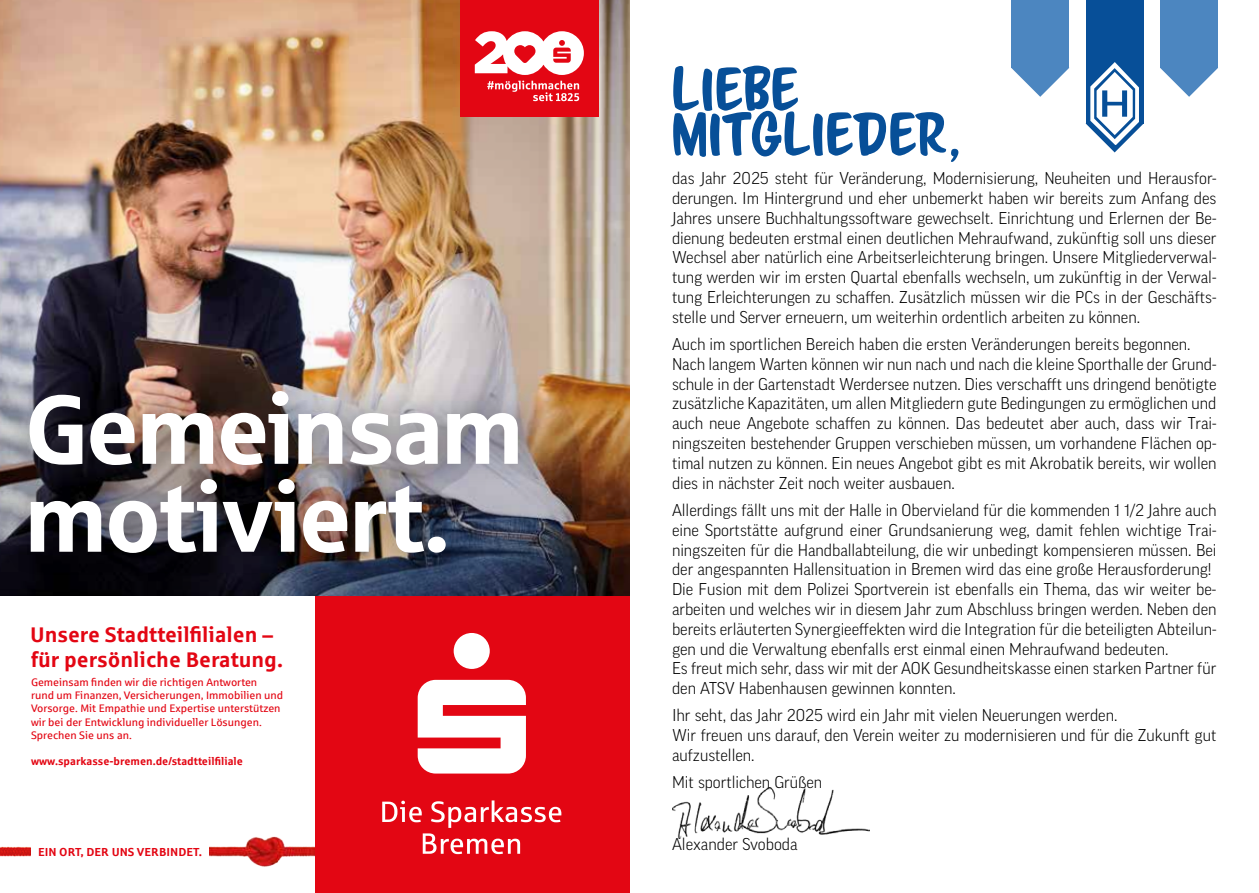
<style>
.page{position:relative;width:1259px;height:893px;background:#fff}
.page>*{position:absolute;margin:0;border:0;box-sizing:border-box;transform-origin:0 0}
.t1{font:97.65px/87.9px "Sparkasse Head";color:#fff}
.t2{font:54px/45px "Scriptorama Markdown JF";color:#074f98}
.t3{font:700 21.3px/25.5px "Sparkasse Rg";color:#e30613}
.t4{font:300 16.5px/19.8px "Good Pro";letter-spacing:-.005em;color:#000}
.t5{font:700 11.7px "Sparkasse Rg";color:#e30613}
.t6{font:10.95px/13px "Sparkasse Rg";color:#e30613}
.t7{font:700 10.95px "Sparkasse Rg";color:#e30613}
</style>
<div class="page">
<div style="left:315px;top:593px;width:314px;height:300px;background:#e30613"></div>
<img style="left:0;top:0;width:629px;height:370px">
<div style="left:460px;top:0;width:139px;height:116px;background:#e30613"></div>
<svg style="left:487px;top:81px;width:92px;height:20px"></svg>
<svg style="left:475px;top:31px;width:109px;height:44px"></svg>
<img style="left:0;top:370px;width:629px;height:226px">
<img style="left:210px;top:836px;width:105px;height:31px">
<img style="left:0;top:846px;width:31px;height:11px">
<div style="left:2px;top:365px;width:544px;height:215px;background:#000;opacity:.3"></div>
<svg style="left:418px;top:633px;width:108px;height:140px"></svg>
<svg style="left:382px;top:800px;width:179px;height:54px"></svg>
<img style="left:672px;top:788px;width:198px;height:50px">
<div style="left:1160px;top:0;width:58px;height:68px;background:#4c86c0"></div>
<svg style="left:1160px;top:68px;width:58px;height:29px"></svg>
<div style="left:1085px;top:0;width:58px;height:123px;background:#074f98"></div>
<div style="left:1011px;top:0;width:58px;height:68px;background:#4c86c0"></div>
<svg style="left:1011px;top:68px;width:58px;height:29px"></svg>
<svg style="left:1085px;top:62px;width:58px;height:90px"></svg>
<h1 class="t1" style="left:26px;top:382px;width:498px">Gemeinsam motiviert.</h1>
<p class="t3" style="left:30px;top:621px;width:254px">Unsere Stadtteilfilialen – für persönliche Beratung.</p>
<p class="t6" style="left:31px;top:676px;width:254px">Gemeinsam finden wir die richtigen Antworten<br>rund um Finanzen, Versicherungen, Immobilien und Vorsorge. Mit Empathie und Expertise unterstützen wir bei der Entwicklung individueller Lösungen.<br>Sprechen Sie uns an.</p>
<p class="t7" style="left:31px;top:754px;width:213px">www.sparkasse-bremen.de/stadtteilfiliale</p>
<p class="t5" style="left:38px;top:844px;width:165px">EIN ORT, DER UNS VERBINDET.</p>
<h2 class="t2" style="left:671px;top:67px;width:293px">LIEBE<br>MITGLIEDER,</h2>
<p class="t4" style="left:672px;top:168px;width:546px;text-align:justify">das Jahr 2025 steht für Veränderung, Modernisierung, Neuheiten und Herausfor&shy;derungen. Im Hintergrund und eher unbemerkt haben wir bereits zum Anfang des Jahres unsere Buchhaltungssoftware gewechselt. Einrichtung und Erlernen der Be&shy;dienung bedeuten erstmal einen deutlichen Mehraufwand, zukünftig soll uns dieser Wechsel aber natürlich eine Arbeitserleichterung bringen. Unsere Mitgliederverwal&shy;tung werden wir im ersten Quartal ebenfalls wechseln, um zukünftig in der Verwal&shy;tung Erleichterungen zu schaffen. Zusätzlich müssen wir die PCs in der Geschäfts&shy;stelle und Server erneuern, um weiterhin ordentlich arbeiten zu können.</p>
<p class="t4" style="left:672px;top:334px;width:546px">Auch im sportlichen Bereich haben die ersten Veränderungen bereits begonnen.<br>Nach langem Warten können wir nun nach und nach die kleine Sporthalle der Grund&shy;schule in der Gartenstadt Werdersee nutzen. Dies verschafft uns dringend benötigte zusätzliche Kapazitäten, um allen Mitgliedern gute Bedingungen zu ermöglichen und auch neue Angebote schaffen zu können. Das bedeutet aber auch, dass wir Trai&shy;ningszeiten bestehender Gruppen verschieben müssen, um vorhandene Flächen op&shy;timal nutzen zu können. Ein neues Angebot gibt es mit Akrobatik bereits, wir wollen dies in nächster Zeit noch weiter ausbauen.</p>
<p class="t4" style="left:672px;top:500px;width:546px">Allerdings fällt uns mit der Halle in Obervieland für die kommenden 1 1/2 Jahre auch eine Sportstätte aufgrund einer Grundsanierung weg, damit fehlen wichtige Trai&shy;ningszeiten für die Handballabteilung, die wir unbedingt kompensieren müssen. Bei der angespannten Hallensituation in Bremen wird das eine große Herausforderung!<br>Die Fusion mit dem Polizei Sportverein ist ebenfalls ein Thema, das wir weiter be&shy;arbeiten und welches wir in diesem Jahr zum Abschluss bringen werden. Neben den bereits erläuterten Synergieeffekten wird die Integration für die beteiligten Abteilun&shy;gen und die Verwaltung ebenfalls erst einmal einen Mehraufwand bedeuten.<br>Es freut mich sehr, dass wir mit der AOK Gesundheitskasse einen starken Partner für den ATSV Habenhausen gewinnen konnten.</p>
<p class="t4" style="left:672px;top:706px;width:546px">Ihr seht, das Jahr 2025 wird ein Jahr mit vielen Neuerungen werden.<br>Wir freuen uns darauf, den Verein weiter zu modernisieren und für die Zukunft gut aufzustellen.</p>
<p class="t4" style="left:672px;top:772px;width:152px">Mit sportlichen Grüßen</p>
<p class="t4" style="left:672px;top:834px;width:127px">Alexander Svoboda</p>
</div>
